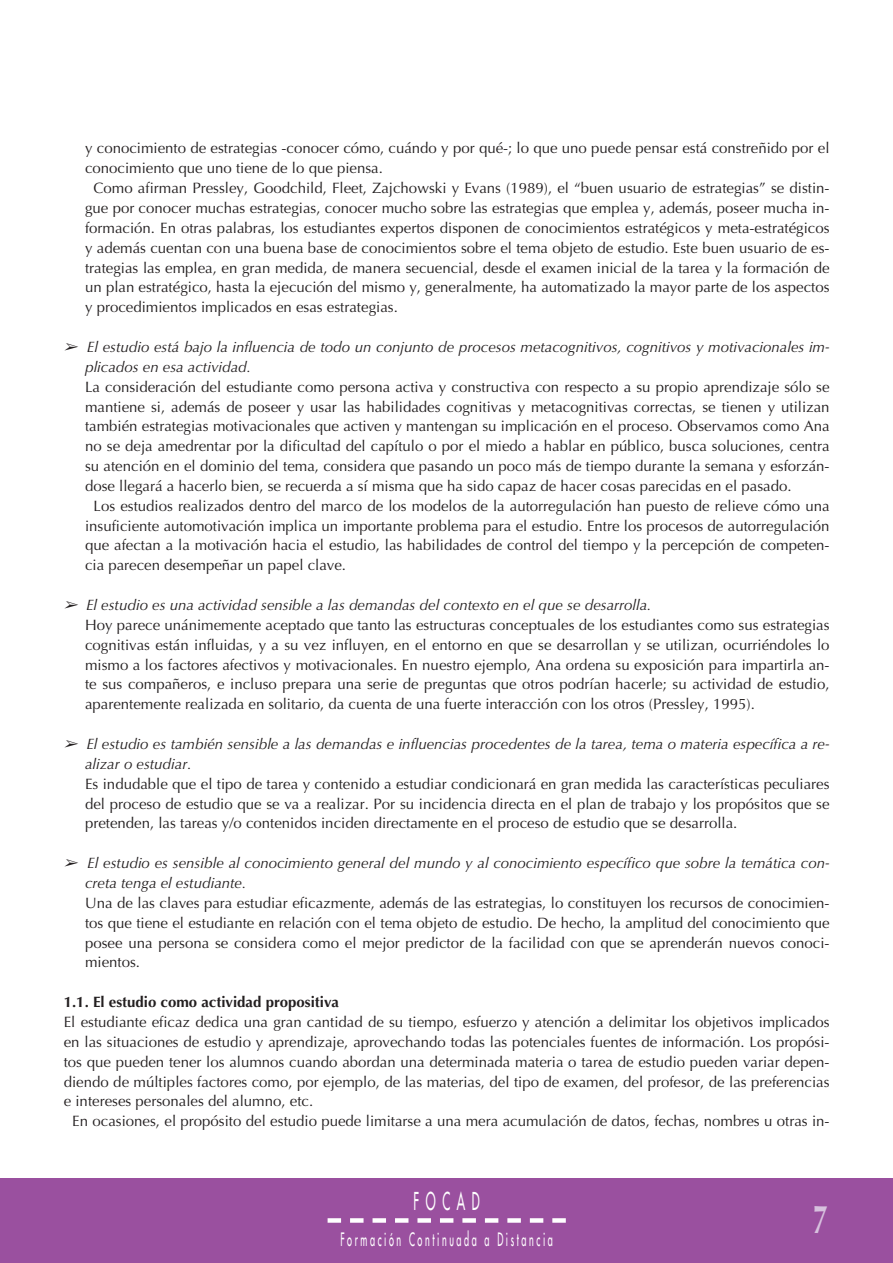
<style>
.page{position:relative;width:893px;height:1263px;background:#fff}
.page>*{position:absolute;margin:0;border:0;box-sizing:border-box;transform-origin:0 0}
.t1{font:700 40.5px "Optima";color:#d7c1de;scale:.67 1}
.t2{font:24px "Futura";letter-spacing:.55em;color:#fff;scale:.5 1}
.t3{font:18px "Futura";letter-spacing:.29em;color:#fff;scale:.5 1}
.t4{font:15px/19.8px "Optima";color:#231f20;text-align:justify}
.t5{font:italic 15px/19.8px "Optima";color:#231f20}
.t6{font:700 15px "Optima";color:#231f20}
.s1{font-style:italic}
</style>
<div class="page">
<div style="left:0;top:1178px;width:892px;height:85px;background:#9a509f"></div>
<svg style="left:341px;top:1218px;width:203px;height:5px"></svg>
<div style="left:327px;top:1218px;width:14px;height:5px;background:#fff"></div>
<div style="left:552px;top:1218px;width:14px;height:5px;background:#fff"></div>
<p class="t4" style="left:85px;top:140px;width:746px">y conocimiento de estrategias -conocer cómo, cuándo y por qué-; lo que uno puede pensar está constreñido por el</p>
<p class="t4" style="left:85px;top:160px;width:299px">conocimiento que uno tiene de lo que piensa.</p>
<p class="t4" style="left:94px;top:180px;width:737px">Como afirman Pressley, Goodchild, Fleet, Zajchowski y Evans (1989), el “buen usuario de estrategias” se distin-</p>
<p class="t4" style="left:85px;top:199px;width:746px">gue por conocer muchas estrategias, conocer mucho sobre las estrategias que emplea y, además, poseer mucha in-</p>
<p class="t4" style="left:85px;top:219px;width:746px">formación. En otras palabras, los estudiantes expertos disponen de conocimientos estratégicos y meta-estratégicos</p>
<p class="t4" style="left:85px;top:239px;width:746px">y además cuentan con una buena base de conocimientos sobre el tema objeto de estudio. Este buen usuario de es-</p>
<p class="t4" style="left:85px;top:259px;width:746px">trategias las emplea, en gran medida, de manera secuencial, desde el examen inicial de la tarea y la formación de</p>
<p class="t4" style="left:85px;top:279px;width:746px">un plan estratégico, hasta la ejecución del mismo y, generalmente, ha automatizado la mayor parte de los aspectos</p>
<p class="t4" style="left:85px;top:299px;width:314px">y procedimientos implicados en esas estrategias.</p>
<p class="t5" style="left:85px;top:338px;width:746px;text-indent:-21px">➢ El estudio está bajo la influencia de todo un conjunto de procesos metacognitivos, cognitivos y motivacionales im&shy;plicados en esa actividad.</p>
<p class="t4" style="left:85px;top:378px;width:746px">La consideración del estudiante como persona activa y constructiva con respecto a su propio aprendizaje sólo se</p>
<p class="t4" style="left:85px;top:398px;width:746px">mantiene si, además de poseer y usar las habilidades cognitivas y metacognitivas correctas, se tienen y utilizan</p>
<p class="t4" style="left:85px;top:418px;width:746px">también estrategias motivacionales que activen y mantengan su implicación en el proceso. Observamos como Ana</p>
<p class="t4" style="left:85px;top:438px;width:746px">no se deja amedrentar por la dificultad del capítulo o por el miedo a hablar en público, busca soluciones, centra</p>
<p class="t4" style="left:85px;top:458px;width:746px">su atención en el dominio del tema, considera que pasando un poco más de tiempo durante la semana y esforzán-</p>
<p class="t4" style="left:85px;top:477px;width:708px">dose llegará a hacerlo bien, se recuerda a sí misma que ha sido capaz de hacer cosas parecidas en el pasado.</p>
<p class="t4" style="left:94px;top:497px;width:737px">Los estudios realizados dentro del marco de los modelos de la autorregulación han puesto de relieve cómo una</p>
<p class="t4" style="left:85px;top:517px;width:746px">insuficiente automotivación implica un importante problema para el estudio. Entre los procesos de autorregulación</p>
<p class="t4" style="left:85px;top:537px;width:746px">que afectan a la motivación hacia el estudio, las habilidades de control del tiempo y la percepción de competen-</p>
<p class="t4" style="left:85px;top:557px;width:262px">cia parecen desempeñar un papel clave.</p>
<p class="t4" style="left:85px;top:597px;width:746px;text-align:left;text-indent:-21px">➢ <span class="s1">El estudio es una actividad sensible a las demandas del contexto en el que se desarrolla.<br></span>Hoy parece unánimemente aceptado que tanto las estructuras conceptuales de los estudiantes como sus estrategias cognitivas están influidas, y a su vez influyen, en el entorno en que se desarrollan y se utilizan, ocurriéndoles lo mismo a los factores afectivos y motivacionales. En nuestro ejemplo, Ana ordena su exposición para impartirla an&shy;te sus compañeros, e incluso prepara una serie de preguntas que otros podrían hacerle; su actividad de estudio, aparentemente realizada en solitario, da cuenta de una fuerte interacción con los otros (Pressley, 1995).</p>
<p class="t5" style="left:85px;top:735px;width:746px;text-indent:-21px">➢ El estudio es también sensible a las demandas e influencias procedentes de la tarea, tema o materia específica a re&shy;alizar o estudiar.</p>
<p class="t4" style="left:85px;top:775px;width:746px">Es indudable que el tipo de tarea y contenido a estudiar condicionará en gran medida las características peculiares del proceso de estudio que se va a realizar. Por su incidencia directa en el plan de trabajo y los propósitos que se pretenden, las tareas y/o contenidos inciden directamente en el proceso de estudio que se desarrolla.</p>
<p class="t5" style="left:85px;top:855px;width:746px;text-indent:-21px">➢ El estudio es sensible al conocimiento general del mundo y al conocimiento específico que sobre la temática con&shy;creta tenga el estudiante.</p>
<p class="t4" style="left:85px;top:894px;width:746px">Una de las claves para estudiar eficazmente, además de las estrategias, lo constituyen los recursos de conocimien&shy;tos que tiene el estudiante en relación con el tema objeto de estudio. De hecho, la amplitud del conocimiento que posee una persona se considera como el mejor predictor de la facilidad con que se aprenderán nuevos conoci&shy;mientos.</p>
<p class="t6" style="left:64px;top:996px;width:277px">1.1. El estudio como actividad propositiva</p>
<p class="t4" style="left:64px;top:1013px;width:767px">El estudiante eficaz dedica una gran cantidad de su tiempo, esfuerzo y atención a delimitar los objetivos implicados</p>
<p class="t4" style="left:64px;top:1033px;width:767px">en las situaciones de estudio y aprendizaje, aprovechando todas las potenciales fuentes de información. Los propósi-</p>
<p class="t4" style="left:64px;top:1053px;width:767px">tos que pueden tener los alumnos cuando abordan una determinada materia o tarea de estudio pueden variar depen-</p>
<p class="t4" style="left:64px;top:1073px;width:767px">diendo de múltiples factores como, por ejemplo, de las materias, del tipo de examen, del profesor, de las preferencias</p>
<p class="t4" style="left:64px;top:1093px;width:251px">e intereses personales del alumno, etc.</p>
<p class="t4" style="left:72px;top:1113px;width:758px">En ocasiones, el propósito del estudio puede limitarse a una mera acumulación de datos, fechas, nombres u otras in-</p>
<h2 class="t2" style="left:413px;top:1189px;width:134px">FOCAD</h2>
<p class="t3" style="left:340px;top:1230px;width:426px">Formación Continuada a Distancia</p>
<h1 class="t1" style="left:813px;top:1202px;width:24px">7</h1>
</div>
